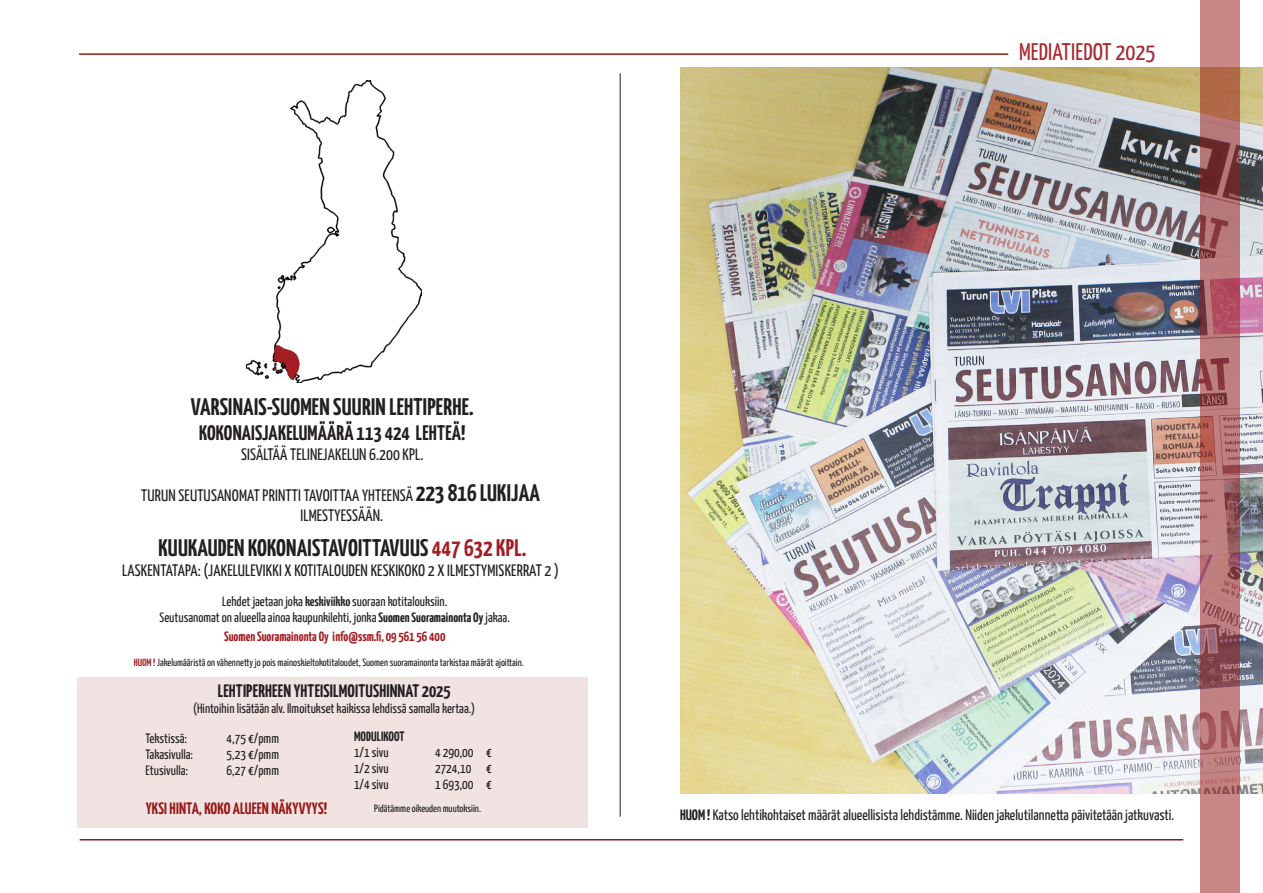
<style>
.page{position:relative;width:1263px;height:893px;background:#fff}
.page>*{position:absolute;margin:0;border:0;box-sizing:border-box;transform-origin:0 0}
.t1{font:700 24px "Yanone Kaffeesatz";letter-spacing:.01em;color:#231f20}
.t2{font:24px "Yanone Kaffeesatz";letter-spacing:.01em;color:#a72b30}
.t3{font:700 21px "Yanone Kaffeesatz";letter-spacing:.01em;color:#231f20}
.t4{font:700 18px "Yanone Kaffeesatz";letter-spacing:.01em;color:#231f20}
.t5{font:16.5px/19.8px "Yanone Kaffeesatz";letter-spacing:.01em;color:#231f20;text-align:center}
.t6{font:700 16.35px "Yanone Kaffeesatz";letter-spacing:.01em;color:#971917}
.t7{font:15px "Yanone Kaffeesatz";color:#231f20}
.t8{font:13.5px/16.2px "Yanone Kaffeesatz";color:#231f20;text-align:center}
.t9{font:700 13.5px "Yanone Kaffeesatz";color:#a41d23}
.t10{font:700 13.5px "Yanone Kaffeesatz";letter-spacing:.01em;color:#231f20}
.t11{font:10.5px "Yanone Kaffeesatz";color:#231f20}
.s1{font-weight:700;font-size:24px}
.s2{color:#a41d23}
.s3{font-weight:600}
.s4{font-weight:700}
.s5{font-weight:700;color:#a72b30}
</style>
<div class="page">
<img style="left:680px;top:68px;width:583px;height:726px">
<div style="left:77px;top:677px;width:510px;height:150px;background:#f2e3e3"></div>
<hr style="left:80px;top:839px;width:1103px;height:1px;background:#971917">
<img style="left:247px;top:80px;width:174px;height:303px">
<hr style="left:620px;top:73px;width:1px;height:744px;background:#231f20">
<svg style="left:1200px;top:0;width:39px;height:893px;background:#af6c6c"></svg>
<hr style="left:79px;top:53px;width:929px;height:2px;background:#971917">
<h1 class="t2" style="left:1019px;top:34px;width:138px">MEDIATIEDOT 2025</h1>
<h1 class="t1" style="left:191px;top:389px;width:284px">VARSINAIS-SUOMEN SUURIN LEHTIPERHE.</h1>
<h2 class="t3" style="left:199px;top:418px;width:268px">KOKONAISJAKELUMÄÄRÄ 113 424 LEHTEÄ!</h2>
<p class="t5" style="left:241px;top:443px;width:184px">SISÄLTÄÄ TELINEJAKELUN 6.200 KPL.</p>
<p class="t5" style="left:141px;top:485px;width:400px">TURUN SEUTUSANOMAT PRINTTI TAVOITTAA YHTEENSÄ <span class="s1">223 816 LUKIJAA<br></span>ILMESTYESSÄÄN.</p>
<h1 class="t1" style="left:158px;top:530px;width:369px">KUUKAUDEN KOKONAISTAVOITTAVUUS <span class="s2">447 632 KPL.</span></h1>
<p class="t5" style="left:122px;top:559px;width:438px">LASKENTATAPA: (JAKELULEVIKKI X KOTITALOUDEN KESKIKOKO 2 X ILMESTYMISKERRAT 2 )</p>
<p class="t8" style="left:160px;top:592px;width:352px">Lehdet jaetaan joka <span class="s3">keskiviikko</span> suoraan kotitalouksiin.<br>Seutusanomat on alueella ainoa kaupunkilehti, jonka <span class="s4">Suomen Suoramainonta Oy</span> jakaa.</p>
<p class="t9" style="left:224px;top:626px;width:223px">Suomen Suoramainonta Oy info@ssm.fi, 09 561 56 400</p>
<p class="t11" style="left:134px;top:655px;width:391px"><span class="s5">HUOM !</span> Jakelumääristä on vähennetty jo pois mainoskieltokotitaloudet, Suomen suoramainonta tarkistaa määrät ajoittain.</p>
<h3 class="t4" style="left:218px;top:677px;width:234px">LEHTIPERHEEN YHTEISILMOITUSHINNAT 2025</h3>
<p class="t8" style="left:193px;top:699px;width:284px">(Hintoihin lisätään alv. Ilmoitukset kaikissa lehdissä samalla kertaa.)</p>
<p class="t8" style="left:146px;top:729px;width:43px">Tekstissä:</p>
<p class="t8" style="left:227px;top:729px;width:54px">4,75 €/pmm</p>
<p class="t8" style="left:146px;top:745px;width:49px">Takasivulla:</p>
<p class="t8" style="left:227px;top:745px;width:54px">5,23 €/pmm</p>
<p class="t8" style="left:146px;top:761px;width:44px">Etusivulla:</p>
<p class="t8" style="left:227px;top:761px;width:54px">6,27 €/pmm</p>
<p class="t10" style="left:354px;top:726px;width:52px">MODULIKOOT</p>
<p class="t8" style="left:354px;top:743px;width:36px">1/1 sivu</p>
<p class="t8" style="left:435px;top:743px;width:58px">4 290,00 €</p>
<p class="t8" style="left:354px;top:759px;width:36px">1/2 sivu</p>
<p class="t8" style="left:435px;top:759px;width:58px">2724,10 €</p>
<p class="t8" style="left:354px;top:775px;width:36px">1/4 sivu</p>
<p class="t8" style="left:435px;top:775px;width:58px">1 693,00 €</p>
<p class="t6" style="left:146px;top:796px;width:183px">YKSI HINTA, KOKO ALUEEN NÄKYVYYS!</p>
<p class="t11" style="left:374px;top:800px;width:108px">Pidätämme oikeuden muutoksiin.</p>
<p class="t7" style="left:680px;top:804px;width:496px"><span class="s4">HUOM !</span> Katso lehtikohtaiset määrät alueellisista lehdistämme. Niiden jakelutilannetta päivitetään jatkuvasti.</p>
</div>
